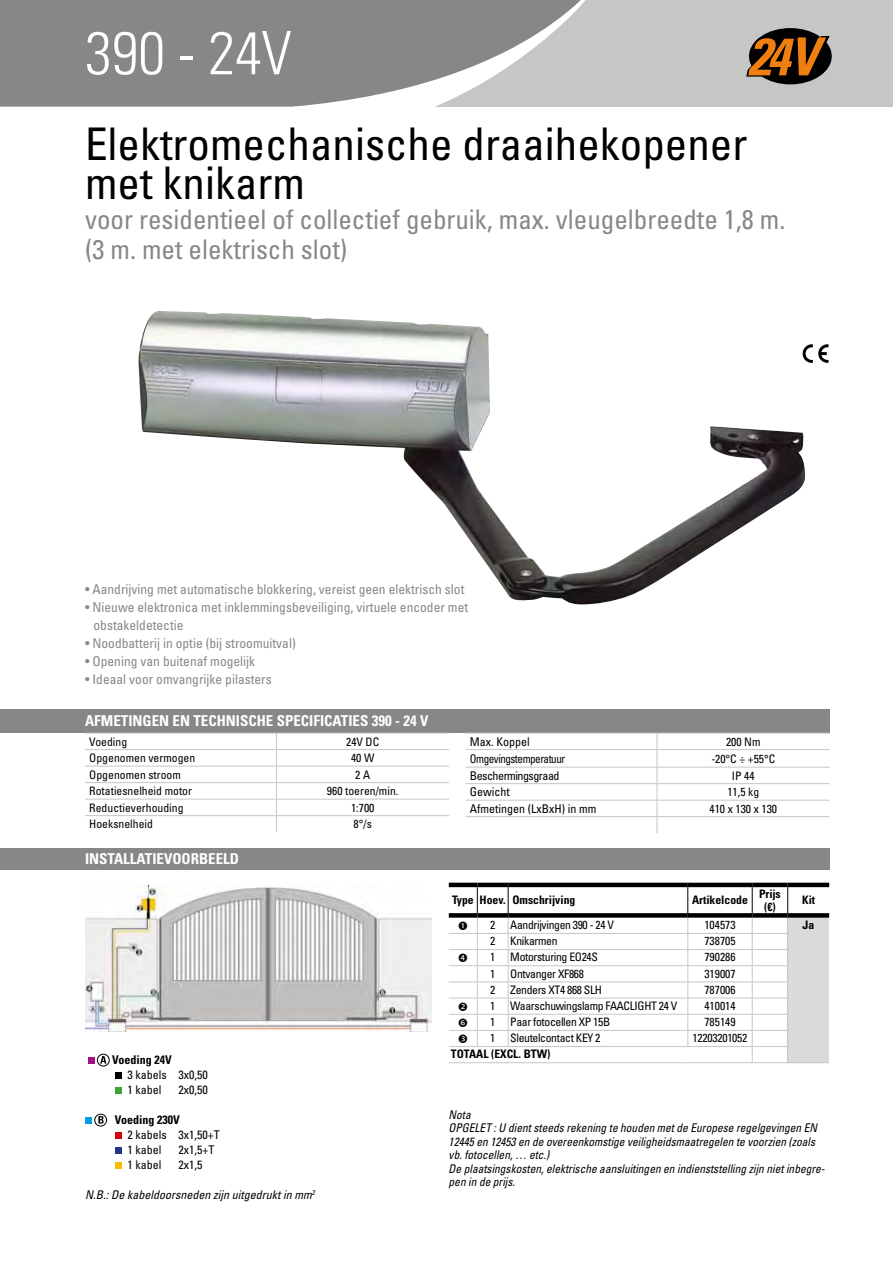
<style>
.page{position:relative;width:893px;height:1263px;background:#fff}
.page>*{position:absolute;margin:0;border:0;box-sizing:border-box;transform-origin:0 0}
.t1{font:300 condensed 60px "Univers LT Std";color:#fff}
.t2{font:condensed 45px/39px "Univers LT Std";color:#000}
.t3{font:condensed 27px/30px "Univers LT Std";color:#878786}
.t4{font:700 condensed 15px "Univers LT Std";color:#fff}
.t5{font:condensed 13.5px/18px "Univers LT Std";color:#878786}
.t6{font:italic condensed 12px/13.5px "Univers LT Std";color:#000;scale:.95 1}
.t7{font:condensed 12px/15px "Univers LT Std";color:#000}
.t8{font:italic condensed 12px "Univers LT Std";color:#000}
.t9{font:700 condensed 12px "Univers LT Std";color:#000}
.t10{font:condensed 12px "Univers LT Std";letter-spacing:-.04em;color:#000;scale:.92 1}
.t11{font:condensed 12px "Univers LT Std";letter-spacing:-.04em;color:#000}
.t12{font:condensed 11.7px "Univers LT Std";color:#000}
.t13{font:condensed 11.7px "Univers LT Std";letter-spacing:-.03em;color:#000}
.t14{font:700 condensed 11.7px/13.5px "Univers LT Std";color:#000;text-align:center}
.t15{font:condensed 11.7px "Univers LT Std";letter-spacing:-.02em;color:#000}
</style>
<div class="page">
<div style="left:0;top:0;width:893px;height:106px;background:#c5c6c6"></div>
<div style="left:0;top:0;width:293px;height:106px;background:#878786"></div>
<svg style="left:293px;top:0;width:310px;height:107px"></svg>
<div style="left:749px;top:28px;width:83px;height:56px;background:#000;border-radius:50%"></div>
<svg style="left:746px;top:36px;width:84px;height:41px"></svg>
<div style="left:0;top:848px;width:829px;height:21px;background:#878786"></div>
<svg style="left:806px;top:344px;width:22px;height:19px"></svg>
<hr style="left:449px;top:883px;width:28px;height:4px;background:#000">
<hr style="left:477px;top:883px;width:31px;height:4px;background:#000">
<hr style="left:508px;top:883px;width:180px;height:4px;background:#000">
<hr style="left:688px;top:883px;width:64px;height:4px;background:#000">
<hr style="left:752px;top:883px;width:36px;height:4px;background:#000">
<hr style="left:788px;top:883px;width:41px;height:4px;background:#000">
<div style="left:88px;top:1057px;width:7px;height:7px;background:#ab1080"></div>
<div style="left:97px;top:1054px;width:12px;height:12px;border:1px solid #000;border-radius:50%"></div>
<svg style="left:100px;top:1056px;width:6px;height:8px"></svg>
<div style="left:115px;top:1072px;width:7px;height:7px;background:#000"></div>
<div style="left:115px;top:1087px;width:7px;height:7px;background:#3da434"></div>
<div style="left:85px;top:1117px;width:7px;height:7px;background:#009ee3"></div>
<div style="left:95px;top:1114px;width:12px;height:12px;border:1px solid #000;border-radius:50%"></div>
<svg style="left:98px;top:1116px;width:6px;height:8px"></svg>
<div style="left:115px;top:1132px;width:7px;height:7px;background:#d1050c"></div>
<div style="left:115px;top:1147px;width:7px;height:7px;background:#253483"></div>
<div style="left:115px;top:1162px;width:7px;height:7px;background:#fbba00"></div>
<img style="left:85px;top:886px;width:347px;height:146px">
<div style="left:0;top:709px;width:829px;height:24px;background:#878786"></div>
<hr style="left:466px;top:733px;width:191px;height:1px;background:#c5c6c6">
<hr style="left:657px;top:733px;width:173px;height:1px;background:#c5c6c6">
<hr style="left:466px;top:749px;width:191px;height:1px;background:#c5c6c6">
<hr style="left:657px;top:749px;width:173px;height:1px;background:#c5c6c6">
<hr style="left:466px;top:767px;width:191px;height:1px;background:#c5c6c6">
<hr style="left:657px;top:767px;width:173px;height:1px;background:#c5c6c6">
<hr style="left:466px;top:783px;width:191px;height:1px;background:#c5c6c6">
<hr style="left:657px;top:783px;width:173px;height:1px;background:#c5c6c6">
<hr style="left:466px;top:800px;width:191px;height:1px;background:#c5c6c6">
<hr style="left:657px;top:800px;width:173px;height:1px;background:#c5c6c6">
<hr style="left:466px;top:816px;width:191px;height:1px;background:#c5c6c6">
<hr style="left:657px;top:816px;width:173px;height:1px;background:#c5c6c6">
<svg style="left:657px;top:733px;width:1px;height:100px"></svg>
<hr style="left:85px;top:733px;width:191px;height:1px;background:#c5c6c6">
<hr style="left:276px;top:733px;width:173px;height:1px;background:#c5c6c6">
<hr style="left:85px;top:749px;width:191px;height:1px;background:#c5c6c6">
<hr style="left:276px;top:749px;width:173px;height:1px;background:#c5c6c6">
<hr style="left:85px;top:766px;width:191px;height:1px;background:#c5c6c6">
<hr style="left:276px;top:766px;width:173px;height:1px;background:#c5c6c6">
<hr style="left:85px;top:782px;width:191px;height:1px;background:#c5c6c6">
<hr style="left:276px;top:782px;width:173px;height:1px;background:#c5c6c6">
<hr style="left:85px;top:799px;width:191px;height:1px;background:#c5c6c6">
<hr style="left:276px;top:799px;width:173px;height:1px;background:#c5c6c6">
<hr style="left:85px;top:815px;width:191px;height:1px;background:#c5c6c6">
<hr style="left:276px;top:815px;width:173px;height:1px;background:#c5c6c6">
<svg style="left:276px;top:733px;width:1px;height:99px"></svg>
<img style="left:138px;top:311px;width:668px;height:293px">
<svg style="left:449px;top:885px;width:380px;height:178px"></svg>
<h1 class="t1" style="left:85px;top:17px;width:208px">390 - 24V</h1>
<h2 class="t2" style="left:85px;top:124px;width:664px">Elektromechanische draaihekopener met knikarm</h2>
<h3 class="t3" style="left:85px;top:204px;width:702px">voor residentieel of collectief gebruik, max. vleugelbreedte 1,8 m. (3 m. met elektrisch slot)</h3>
<p class="t5" style="left:85px;top:580px;width:381px">• Aandrijving met automatische blokkering, vereist geen elektrisch slot</p>
<p class="t5" style="left:94px;top:598px;width:376px;text-indent:-9px">• Nieuwe elektronica met inklemmingsbeveiliging, virtuele encoder met obstakeldetectie</p>
<p class="t5" style="left:85px;top:634px;width:212px">• Noodbatterij in optie (bij stroomuitval)</p>
<p class="t5" style="left:85px;top:652px;width:172px">• Opening van buitenaf mogelijk</p>
<p class="t5" style="left:85px;top:670px;width:188px">• Ideaal voor omvangrijke pilasters</p>
<p class="t4" style="left:85px;top:712px;width:118px">Afmetingen en Tech</p>
<p class="t4" style="left:226px;top:712px;width:24px">nische</p>
<p class="t4" style="left:277px;top:712px;width:9px">spec</p>
<p class="t4" style="left:309px;top:712px;width:121px">ificaties 390 - 24 V</p>
<p class="t12" style="left:89px;top:734px;width:39px">Voeding</p>
<p class="t12" style="left:346px;top:734px;width:35px">24V DC</p>
<p class="t12" style="left:89px;top:750px;width:107px">Opgenomen vermogen</p>
<p class="t12" style="left:351px;top:750px;width:25px">40 W</p>
<p class="t12" style="left:89px;top:767px;width:93px">Opgenomen stroom</p>
<p class="t12" style="left:355px;top:767px;width:16px">2 A</p>
<p class="t12" style="left:89px;top:783px;width:104px">Rotatiesnelheid motor</p>
<p class="t12" style="left:327px;top:783px;width:73px">960 toeren/min.</p>
<p class="t12" style="left:89px;top:800px;width:96px">Reductieverhouding</p>
<p class="t12" style="left:351px;top:800px;width:25px">1:700</p>
<p class="t12" style="left:89px;top:816px;width:65px">Hoeksnelheid</p>
<p class="t12" style="left:354px;top:816px;width:20px">8°/s</p>
<p class="t4" style="left:85px;top:849px;width:31px">INSTALLATI</p>
<p class="t4" style="left:157px;top:849px;width:84px">EVOORBEELD</p>
<p class="t9" style="left:112px;top:1052px;width:61px">Voeding 24V</p>
<p class="t7" style="left:128px;top:1067px;width:82px">3 kabels 3x0,50<br>1 kabel</p>
<p class="t7" style="left:179px;top:1082px;width:31px">2x0,50</p>
<p class="t9" style="left:115px;top:1112px;width:66px">Voeding 230V</p>
<p class="t7" style="left:128px;top:1127px;width:94px">2 kabels 3x1,50+T<br>1 kabel</p>
<p class="t7" style="left:179px;top:1142px;width:37px">2x1,5+T</p>
<p class="t7" style="left:128px;top:1157px;width:35px">1 kabel</p>
<p class="t7" style="left:179px;top:1157px;width:25px">2x1,5</p>
<p class="t8" style="left:85px;top:1187px;width:231px">N.B.: De kabeldoorsneden zijn uitgedrukt in mm<sup>2</sup></p>
<p class="t7" style="left:470px;top:734px;width:61px">Max. Koppel</p>
<p class="t12" style="left:726px;top:734px;width:36px">200 N m</p>
<p class="t10" style="left:470px;top:751px;width:105px">Omgevingstemperatuur</p>
<p class="t12" style="left:711px;top:751px;width:65px">-20°C ÷ +55°C</p>
<p class="t11" style="left:470px;top:768px;width:91px">Beschermingsgraad</p>
<p class="t12" style="left:732px;top:768px;width:24px">IP 44</p>
<p class="t7" style="left:470px;top:784px;width:41px">Gewicht</p>
<p class="t12" style="left:727px;top:784px;width:33px">11,5 kg</p>
<p class="t7" style="left:470px;top:801px;width:128px">Afmetingen (LxBxH) in mm</p>
<p class="t12" style="left:709px;top:801px;width:69px">410 x 130 x 130</p>
<p class="t14" style="left:452px;top:893px;width:125px">Type Hoev. Omschrijving</p>
<p class="t14" style="left:692px;top:893px;width:57px">Artikelcode</p>
<p class="t14" style="left:759px;top:887px;width:23px">Prijs (€)</p>
<p class="t14" style="left:802px;top:893px;width:15px">Kit</p>
<p class="t12" style="left:490px;top:917px;width:7px">2</p>
<p class="t13" style="left:510px;top:917px;width:105px">Aandrijvingen 390 - 24 V</p>
<p class="t12" style="left:704px;top:917px;width:33px">104573</p>
<p class="t14" style="left:803px;top:918px;width:13px">Ja</p>
<p class="t12" style="left:490px;top:934px;width:7px">2</p>
<p class="t13" style="left:510px;top:934px;width:49px">Knikarmen</p>
<p class="t12" style="left:704px;top:934px;width:33px">738705</p>
<p class="t12" style="left:490px;top:950px;width:7px">1</p>
<p class="t13" style="left:510px;top:950px;width:89px">Motorsturing EO24S</p>
<p class="t12" style="left:704px;top:950px;width:33px">790286</p>
<p class="t12" style="left:490px;top:966px;width:7px">1</p>
<p class="t13" style="left:510px;top:966px;width:75px">Ontvanger XF868</p>
<p class="t12" style="left:704px;top:966px;width:33px">319007</p>
<p class="t12" style="left:490px;top:982px;width:7px">2</p>
<p class="t13" style="left:510px;top:982px;width:93px">Zenders XT4 868 SLH</p>
<p class="t12" style="left:704px;top:982px;width:33px">787006</p>
<p class="t12" style="left:490px;top:998px;width:7px">1</p>
<p class="t13" style="left:510px;top:998px;width:169px">Waarschuwingslamp FAACLIGHT 24 V</p>
<p class="t12" style="left:704px;top:998px;width:33px">410014</p>
<p class="t12" style="left:490px;top:1014px;width:7px">1</p>
<p class="t13" style="left:510px;top:1014px;width:101px">Paar fotocellen XP 15B</p>
<p class="t12" style="left:704px;top:1014px;width:33px">785149</p>
<p class="t12" style="left:490px;top:1031px;width:7px">1</p>
<p class="t13" style="left:510px;top:1031px;width:92px">Sleutelcontact KEY 2</p>
<p class="t15" style="left:693px;top:1031px;width:56px">12203201052</p>
<p class="t14" style="left:451px;top:1047px;width:21px">TOTAAL</p>
<p class="t14" style="left:491px;top:1047px;width:61px">(EXCL. BTW)</p>
<p class="t6" style="left:449px;top:1107px;width:397px">Nota<br>OPGELET : U dient steeds rekening te houden met de Europese regelgevingen EN 12445 en 12453 en de overeenkomstige veiligheidsmaatregelen te voorzien (zoals vb. fotocellen, … etc.)<br>De plaatsingskosten, elektrische aansluitingen en indienststelling zijn niet inbegre&shy;pen in de prijs.</p>
</div>
